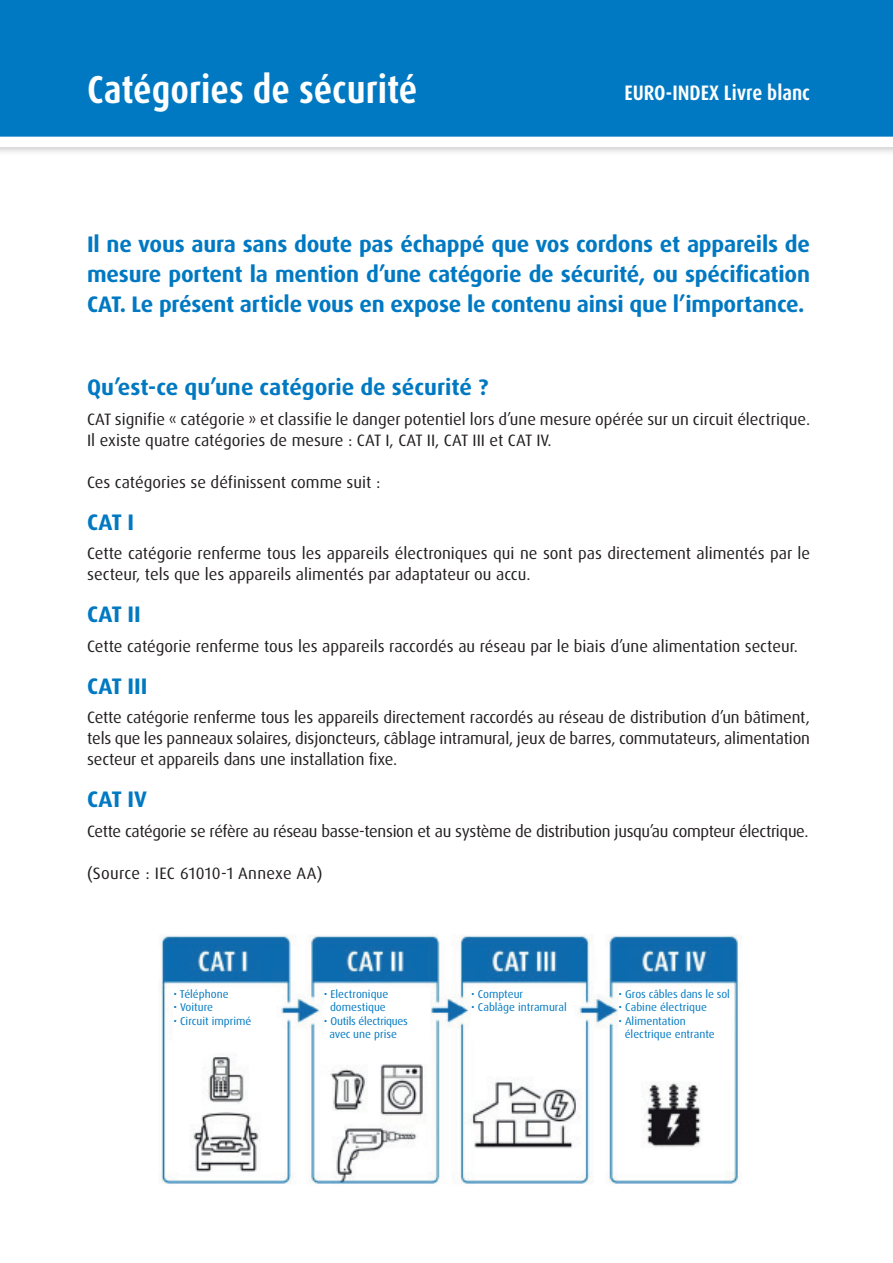
<style>
.page{position:relative;width:893px;height:1263px;background:#fff}
.page>*{position:absolute;margin:0;border:0;box-sizing:border-box;transform-origin:0 0}
.t1{font:700 condensed 39px "Dax Pro";color:#fff}
.t2{font:700 22.5px/30px "Dax Pro";letter-spacing:-.01em;color:#0079c2;text-align:justify}
.t3{font:700 condensed 21px "Dax Pro";color:#fff}
.t4{font:16.5px/21px "Dax Pro";color:#231f20}
.t5{font:16.5px "Dax Pro";letter-spacing:-.02em;color:#231f20}
.t6{font:16.5px "Dax Pro";letter-spacing:.02em;color:#231f20}
.t7{font:11.25px/13.5px "Dax Pro";color:#0079c2}
.t8{font:11.25px/13.5px "Dax Pro";letter-spacing:-.02em;color:#0079c2;text-align:center}
</style>
<div class="page">
<div style="left:0;top:0;width:893px;height:156px;background:#f6f6f6"></div>
<svg style="left:0;top:0;width:893px;height:151px;background:#1784c7"></svg>
<img style="left:159px;top:934px;width:580px;height:250px">
<div style="left:173px;top:989px;width:103px;height:58px;background:#fff"></div>
<div style="left:471px;top:989px;width:102px;height:44px;background:#fff"></div>
<div style="left:618px;top:989px;width:113px;height:92px;background:#fff"></div>
<div style="left:324px;top:989px;width:105px;height:74px;background:#fff"></div>
<h1 class="t1" style="left:87px;top:64px;width:332px">Catégories de sécurité</h1>
<p class="t3" style="left:624px;top:80px;width:187px">EURO-INDEX Livre blanc</p>
<h2 class="t2" style="left:87px;top:229px;width:724px">Il ne vous aura sans doute pas échappé que vos cordons et appareils de mesure portent la mention d’une catégorie de sécurité, ou spécification CAT. Le présent article vous en expose le contenu ainsi que l’importance.</h2>
<h2 class="t2" style="left:87px;top:373px;width:403px">Qu’est-ce qu’une catégorie de sécurité ?</h2>
<p class="t4" style="left:87px;top:409px;width:724px">CAT signifie « catégorie » et classifie le danger potentiel lors d’une mesure opérée sur un circuit électrique.<br>Il existe quatre catégories de mesure : CAT I, CAT II, CAT III et CAT IV.</p>
<p class="t4" style="left:87px;top:472px;width:295px">Ces catégories se définissent comme suit :</p>
<h2 class="t2" style="left:87px;top:507px;width:48px">CAT I</h2>
<p class="t4" style="left:87px;top:543px;width:724px">Cette catégorie renferme tous les appareils électroniques qui ne sont pas directement alimentés par le secteur, tels que les appareils alimentés par adaptateur ou accu.</p>
<h2 class="t2" style="left:87px;top:600px;width:55px">CAT II</h2>
<p class="t4" style="left:87px;top:636px;width:712px">Cette catégorie renferme tous les appareils raccordés au réseau par le biais d’une alimentation secteur.</p>
<h2 class="t2" style="left:87px;top:671px;width:62px">CAT III</h2>
<p class="t4" style="left:87px;top:707px;width:724px;text-align:justify">Cette catégorie renferme tous les appareils directement raccordés au réseau de distribution d’un bâtiment, tels que les panneaux solaires, disjoncteurs, câblage intramural, jeux de barres, commutateurs, alimentation secteur et appareils dans une installation fixe.</p>
<h2 class="t2" style="left:87px;top:785px;width:61px">CAT IV</h2>
<p class="t5" style="left:87px;top:820px;width:723px">Cette catégorie se réfère au réseau basse-tension et au système de distribution jusqu’au compteur électrique.</p>
<p class="t6" style="left:87px;top:862px;width:237px">(Source : IEC 61010-1 Annexe AA)</p>
<p class="t7" style="left:173px;top:987px;width:57px">• Téléphone</p>
<p class="t7" style="left:173px;top:1000px;width:41px">• Voiture</p>
<p class="t7" style="left:173px;top:1014px;width:79px">• Circuit imprimé</p>
<p class="t7" style="left:324px;top:987px;width:66px;text-align:center">• Electronique domestique</p>
<p class="t8" style="left:324px;top:1014px;width:86px">• Outils électriques avec une prise</p>
<p class="t7" style="left:471px;top:987px;width:54px">• Compteur</p>
<p class="t7" style="left:471px;top:1000px;width:97px">• Cablâge intramural</p>
<p class="t7" style="left:618px;top:987px;width:113px">• Gros câbles dans le sol</p>
<p class="t7" style="left:618px;top:1000px;width:90px">• Cabine électrique</p>
<p class="t7" style="left:625px;top:1014px;width:92px;text-indent:-6px">• Alimentation électrique entrante</p>
</div>
